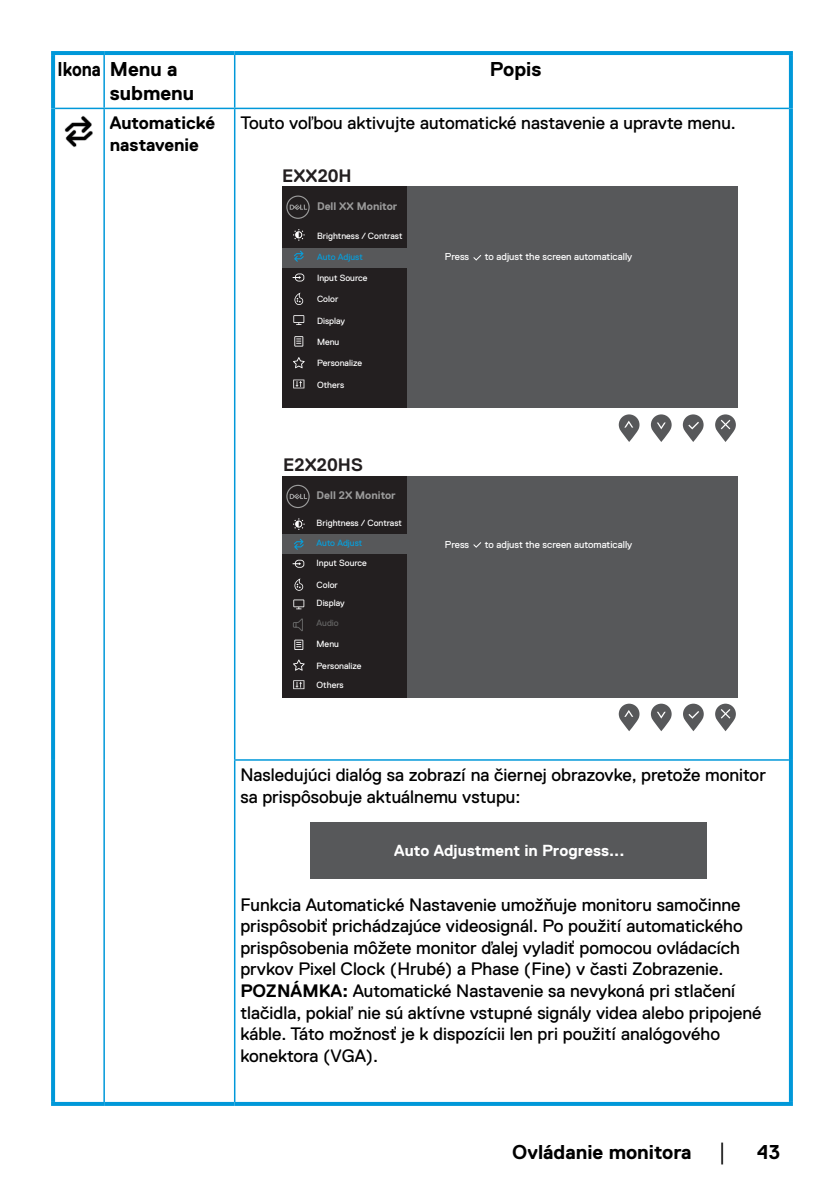
<style>
.page{position:relative;width:840px;height:1191px;background:#fff}
.page>*{position:absolute;margin:0;border:0;box-sizing:border-box;transform-origin:0 0}
.t1{font:700 20px "Dell Replica";color:#000}
.t2{font:700 20px/24px "Dell Replica";color:#000;scale:.87 1}
.t3{font:18px/21.6px "Dell Replica";color:#000}
.t4{font:700 18px/21.6px "Dell Replica";color:#000}
.t5{font:700 18px "Dell Replica";color:#231f20}
.t6{font:18px "Arial";color:#000}
.t7{font:700 16px "Dell Replica";color:#fff}
.t8{font:700 16px "Noto Sans Hans";color:#fff}
.t9{font:700 11px "Dell Replica";color:#9b9b9b}
.t10{font:10px "Dell Replica";color:#fff}
.t11{font:9px/18.4px "Dell Replica";color:#fff}
.t12{font:9px "Dell Replica";color:#069edb}
.t13{font:9px "Dell Replica";color:#646464}
.s1{font-family:"Dell Replica"}
.s2{font-weight:700}
</style>
<div class="page">
<hr style="left:51px;top:51px;width:53px;height:4px;background:#0098d9">
<svg style="left:51px;top:55px;width:4px;height:53px"></svg>
<hr style="left:104px;top:51px;width:130px;height:4px;background:#0098d9">
<hr style="left:234px;top:51px;width:558px;height:4px;background:#0098d9">
<svg style="left:788px;top:55px;width:4px;height:53px"></svg>
<svg style="left:51px;top:108px;width:4px;height:652px;background:#0499d9"></svg>
<svg style="left:788px;top:108px;width:4px;height:652px;background:#3aafe1"></svg>
<svg style="left:51px;top:760px;width:4px;height:342px"></svg>
<hr style="left:103px;top:55px;width:2px;height:53px;background:#0098d9">
<hr style="left:234px;top:55px;width:1px;height:53px;background:#0098d9">
<hr style="left:55px;top:108px;width:49px;height:1px;background:#0098d9">
<hr style="left:104px;top:108px;width:130px;height:1px;background:#0098d9">
<hr style="left:103px;top:109px;width:2px;height:651px;background:#0098d9">
<hr style="left:234px;top:108px;width:554px;height:1px;background:#0098d9">
<hr style="left:234px;top:109px;width:1px;height:650px;background:#0098d9">
<hr style="left:103px;top:760px;width:2px;height:342px;background:#0098d9">
<hr style="left:234px;top:759px;width:554px;height:1px;background:#0098d9">
<hr style="left:234px;top:760px;width:1px;height:342px;background:#0098d9">
<svg style="left:788px;top:760px;width:4px;height:342px"></svg>
<svg style="left:51px;top:1102px;width:53px;height:4px"></svg>
<svg style="left:104px;top:1102px;width:130px;height:4px"></svg>
<svg style="left:234px;top:1102px;width:558px;height:4px;background:#0499d9"></svg>
<img style="left:64px;top:116px;width:29px;height:31px">
<svg style="left:715px;top:414px;width:20px;height:28px"></svg>
<svg style="left:650px;top:414px;width:21px;height:28px"></svg>
<svg style="left:618px;top:414px;width:21px;height:28px"></svg>
<div style="left:282px;top:187px;width:455px;height:221px;background:#57585a"></div>
<div style="left:282px;top:187px;width:125px;height:221px;background:#231f20"></div>
<div style="left:282px;top:248px;width:125px;height:20px;background:#57585a"></div>
<svg style="left:286px;top:195px;width:23px;height:24px"></svg>
<svg style="left:293px;top:229px;width:11px;height:12px"></svg>
<svg style="left:294px;top:251px;width:9px;height:11px"></svg>
<svg style="left:294px;top:293px;width:9px;height:12px"></svg>
<svg style="left:293px;top:315px;width:11px;height:10px"></svg>
<svg style="left:294px;top:336px;width:9px;height:10px"></svg>
<svg style="left:293px;top:357px;width:11px;height:11px"></svg>
<svg style="left:293px;top:379px;width:11px;height:9px"></svg>
<svg style="left:292px;top:273px;width:12px;height:8px"></svg>
<svg style="left:473px;top:255px;width:8px;height:6px"></svg>
<svg style="left:682px;top:414px;width:21px;height:28px"></svg>
<svg style="left:715px;top:703px;width:20px;height:28px"></svg>
<svg style="left:650px;top:703px;width:21px;height:28px"></svg>
<svg style="left:618px;top:703px;width:21px;height:28px"></svg>
<div style="left:282px;top:476px;width:455px;height:221px;background:#57585a"></div>
<div style="left:282px;top:476px;width:125px;height:221px;background:#231f20"></div>
<div style="left:282px;top:534px;width:126px;height:20px;background:#57585a"></div>
<svg style="left:286px;top:485px;width:23px;height:23px"></svg>
<svg style="left:293px;top:518px;width:11px;height:12px"></svg>
<svg style="left:294px;top:538px;width:9px;height:12px"></svg>
<svg style="left:294px;top:578px;width:9px;height:13px"></svg>
<svg style="left:293px;top:599px;width:11px;height:10px"></svg>
<svg style="left:294px;top:639px;width:9px;height:11px"></svg>
<svg style="left:293px;top:659px;width:11px;height:11px"></svg>
<svg style="left:293px;top:680px;width:11px;height:9px"></svg>
<svg style="left:292px;top:560px;width:12px;height:8px"></svg>
<svg style="left:293px;top:618px;width:10px;height:13px"></svg>
<svg style="left:473px;top:542px;width:8px;height:6px"></svg>
<svg style="left:683px;top:703px;width:20px;height:28px"></svg>
<div style="left:310px;top:822px;width:396px;height:56px;background:#57585a"></div>
<p class="t2" style="left:110px;top:57px;width:99px;text-indent:-52px">Ikona Menu a submenu</p>
<p class="t1" style="left:489px;top:58px;width:53px">Popis</p>
<p class="t4" style="left:110px;top:112px;width:107px">Automatické nastavenie</p>
<p class="t3" style="left:240px;top:112px;width:496px">Touto voľbou aktivujte automatické nastavenie a upravte menu.</p>
<p class="t5" style="left:282px;top:166px;width:71px">EXX20H</p>
<p class="t9" style="left:317px;top:200px;width:82px">Dell XX Monitor</p>
<p class="t11" style="left:317px;top:226px;width:87px">Brightness / Contrast</p>
<p class="t12" style="left:317px;top:252px;width:47px">Auto Adjust</p>
<p class="t11" style="left:317px;top:269px;width:52px">Input Source</p>
<p class="t11" style="left:317px;top:290px;width:23px">Color</p>
<p class="t11" style="left:317px;top:311px;width:29px">Display</p>
<p class="t11" style="left:317px;top:333px;width:24px">Menu</p>
<p class="t11" style="left:317px;top:354px;width:46px">Personalize</p>
<p class="t11" style="left:317px;top:375px;width:29px">Others</p>
<p class="t5" style="left:283px;top:455px;width:81px">E2X20HS</p>
<p class="t9" style="left:316px;top:489px;width:81px">Dell 2X Monitor</p>
<p class="t11" style="left:316px;top:514px;width:87px">Brightness / Contrast</p>
<p class="t12" style="left:316px;top:538px;width:47px">Auto Adjust</p>
<p class="t11" style="left:316px;top:553px;width:52px">Input Source</p>
<p class="t11" style="left:316px;top:575px;width:29px">Color<br>Display</p>
<p class="t11" style="left:316px;top:635px;width:24px">Menu</p>
<p class="t13" style="left:316px;top:618px;width:24px">Audio</p>
<p class="t11" style="left:316px;top:656px;width:46px;line-height:19.2px">Personalize<br>Others</p>
<p class="t10" style="left:444px;top:251px;width:26px">Press</p>
<p class="t10" style="left:484px;top:251px;width:149px">to adjust the screen automatically</p>
<p class="t10" style="left:444px;top:538px;width:26px">Press</p>
<p class="t10" style="left:484px;top:538px;width:149px">to adjust the screen automatically</p>
<p class="t3" style="left:240px;top:764px;width:527px">Nasledujúci dialóg sa zobrazí na čiernej obrazovke, pretože monitor sa prispôsobuje aktuálnemu vstupu:</p>
<p class="t8" style="left:434px;top:843px;width:149px">自動調節正在進行 <span class="s1">...</span></p>
<p class="t7" style="left:394px;top:841px;width:231px">Auto Adjustment in Progress...</p>
<p class="t3" style="left:240px;top:893px;width:522px">Funkcia Automatické Nastavenie umožňuje monitoru samočinne prispôsobiť prichádzajúce videosignál. Po použití automatického prispôsobenia môžete monitor ďalej vyladiť pomocou ovládacích prvkov Pixel Clock (Hrubé) a Phase (Fine) v časti Zobrazenie.<br><span class="s2">POZNÁMKA:</span> Automatické Nastavenie sa nevykoná pri stlačení tlačidla, pokiaľ nie sú aktívne vstupné signály videa alebo pripojené káble. Táto možnosť je k dispozícii len pri použití analógového konektora (VGA).</p>
<p class="t1" style="left:512px;top:1141px;width:181px">Ovládanie monitora</p>
<p class="t6" style="left:717px;top:1140px;width:13px">│</p>
<p class="t1" style="left:756px;top:1141px;width:24px">43</p>
</div>
